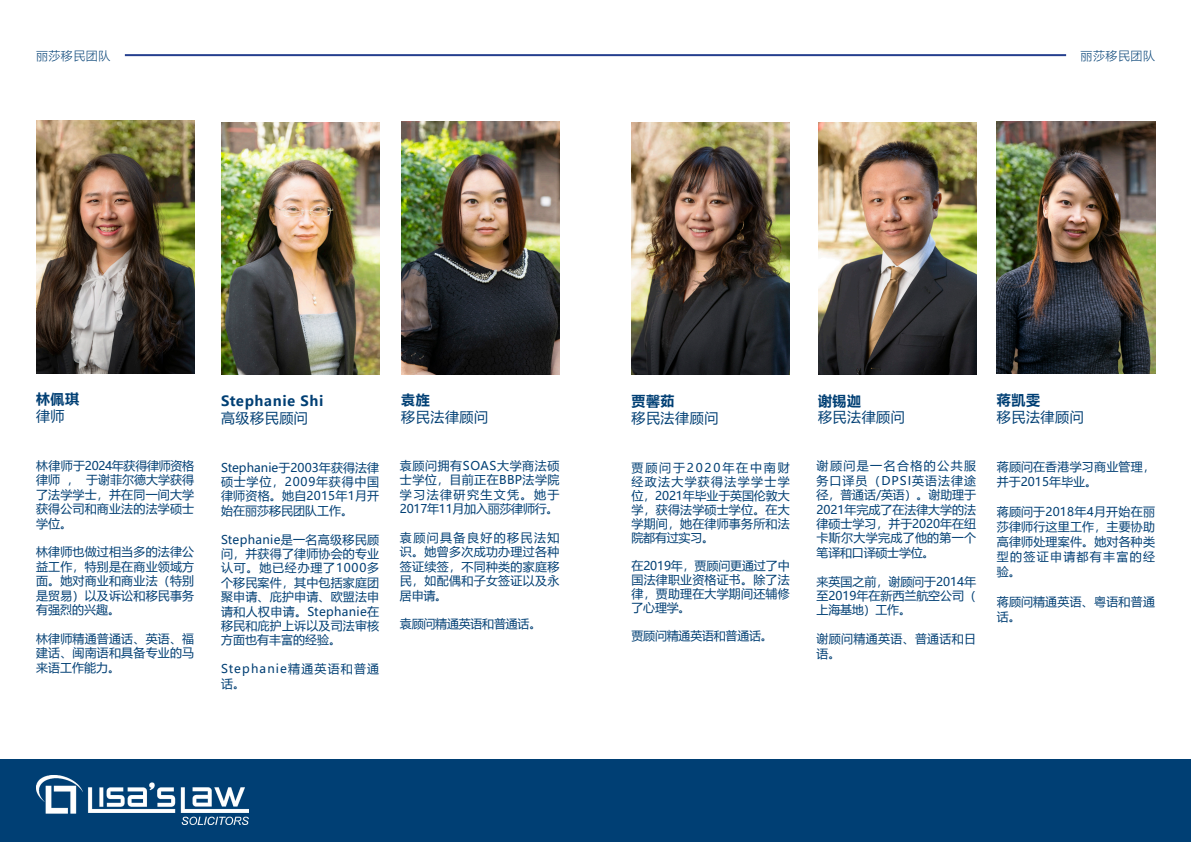
<style>
.page{position:relative;width:1191px;height:842px;background:#fff}
.page>*{position:absolute;margin:0;border:0;box-sizing:border-box;transform-origin:0 0}
.t1{font:14px "Microsoft Ya Hei UI";letter-spacing:.04em;color:#003f74}
.t2{font:700 14px "Microsoft Ya Hei UI";letter-spacing:.04em;color:#003f74}
.t3{font:12px/14.4px "Microsoft Ya Hei UI";letter-spacing:.015em;color:#003f74;text-align:justify}
.t4{font:12px "Microsoft Ya Hei UI";letter-spacing:-.02em;color:#003f74}
.t5{font:12px/14.4px "Microsoft Ya Hei UI";letter-spacing:.095em;color:#003f74}
.t6{font:12px "Microsoft Ya Hei UI Light";letter-spacing:.04em;color:#003f74}
</style>
<div class="page">
<div style="left:0;top:759px;width:1191px;height:83px;background:#003f74"></div>
<img style="left:36px;top:775px;width:212px;height:50px">
<hr style="left:125px;top:54px;width:941px;height:2px;background:#253f8e">
<img style="left:401px;top:122px;width:158px;height:252px">
<img style="left:36px;top:121px;width:158px;height:252px">
<img style="left:631px;top:122px;width:158px;height:252px">
<img style="left:997px;top:122px;width:158px;height:252px">
<img style="left:818px;top:122px;width:158px;height:253px">
<img style="left:221px;top:122px;width:158px;height:252px">
<p class="t6" style="left:36px;top:48px;width:76px">丽莎移民团队</p>
<p class="t6" style="left:1080px;top:48px;width:76px">丽莎移民团队</p>
<p class="t2" style="left:36px;top:389px;width:45px">林佩琪</p>
<p class="t1" style="left:36px;top:406px;width:30px">律师</p>
<p class="t3" style="left:36px;top:458px;width:160px">林律师于2024年获得律师资格律师，于谢菲尔德大学获得了法学学士，并在同一间大学获得公司和商业法的法学硕士学位。</p>
<p class="t3" style="left:36px;top:545px;width:160px">林律师也做过相当多的法律公益工作，特别是在商业领域方面。她对商业和商业法（特别是贸易）以及诉讼和移民事务有强烈的兴趣。</p>
<p class="t3" style="left:36px;top:631px;width:160px">林律师精通普通话、英语、福建话、闽南语和具备专业的马来语工作能力。</p>
<p class="t2" style="left:221px;top:391px;width:104px">Stephanie Shi</p>
<p class="t1" style="left:221px;top:408px;width:88px">高级移民顾问</p>
<p class="t3" style="left:221px;top:460px;width:160px">Stephanie于2003年获得法律硕士学位，2009年获得中国律师资格。她自2015年1月开始在丽莎移民团队工作。</p>
<p class="t3" style="left:221px;top:532px;width:160px">Stephanie是一名高级移民顾问，并获得了律师协会的专业认可。她已经办理了1000多个移民案件，其中包括家庭团聚申请、庇护申请、欧盟法申请和人权申请。Stephanie在移民和庇护上诉以及司法审核方面也有丰富的经验。</p>
<p class="t5" style="left:221px;top:661px;width:160px">Stephanie精通英语和普通话。</p>
<p class="t2" style="left:401px;top:390px;width:30px">袁旌</p>
<p class="t1" style="left:401px;top:408px;width:88px">移民法律顾问</p>
<p class="t3" style="left:400px;top:458px;width:161px">袁顾问拥有SOAS大学商法硕士学位，目前正在BBP法学院学习法律研究生文凭。她于2017年11月加入丽莎律师行。</p>
<p class="t3" style="left:400px;top:530px;width:161px">袁顾问具备良好的移民法知识。她曾多次成功办理过各种签证续签，不同种类的家庭移民，如配偶和子女签证以及永居申请。</p>
<p class="t4" style="left:400px;top:616px;width:143px">袁顾问精通英语和普通话。</p>
<p class="t2" style="left:631px;top:391px;width:45px">贾馨茹</p>
<p class="t1" style="left:631px;top:408px;width:88px">移民法律顾问</p>
<p class="t3" style="left:631px;top:460px;width:160px;line-height:14px">贾顾问于2020年在中南财经政法大学获得法学学士学位，2021年毕业于英国伦敦大学，获得法学硕士学位。在大学期间，她在律师事务所和法院都有过实习。</p>
<p class="t3" style="left:631px;top:558px;width:160px;line-height:14px">在2019年，贾顾问更通过了中国法律职业资格证书。除了法律，贾助理在大学期间还辅修了心理学。</p>
<p class="t4" style="left:631px;top:628px;width:143px">贾顾问精通英语和普通话。</p>
<p class="t2" style="left:818px;top:391px;width:45px">谢锡迦</p>
<p class="t1" style="left:818px;top:408px;width:88px">移民法律顾问</p>
<p class="t3" style="left:816px;top:458px;width:161px">谢顾问是一名合格的公共服务口译员（DPSI英语法律途径，普通话/英语）。谢助理于2021年完成了在法律大学的法律硕士学习，并于2020年在纽卡斯尔大学完成了他的第一个笔译和口译硕士学位。</p>
<p class="t3" style="left:816px;top:574px;width:161px">来英国之前，谢顾问于2014年至2019年在新西兰航空公司（上海基地）工作。</p>
<p class="t3" style="left:816px;top:631px;width:161px">谢顾问精通英语、普通话和日语。</p>
<p class="t2" style="left:997px;top:390px;width:45px">蒋凯雯</p>
<p class="t1" style="left:997px;top:407px;width:88px">移民法律顾问</p>
<p class="t3" style="left:997px;top:459px;width:160px;line-height:15px">蒋顾问在香港学习商业管理，并于2015年毕业。</p>
<p class="t3" style="left:997px;top:504px;width:160px;line-height:15px">蒋顾问于2018年4月开始在丽莎律师行这里工作，主要协助高律师处理案件。她对各种类型的签证申请都有丰富的经验。</p>
<p class="t3" style="left:997px;top:594px;width:160px;line-height:15px">蒋顾问精通英语、粤语和普通话。</p>
</div>
